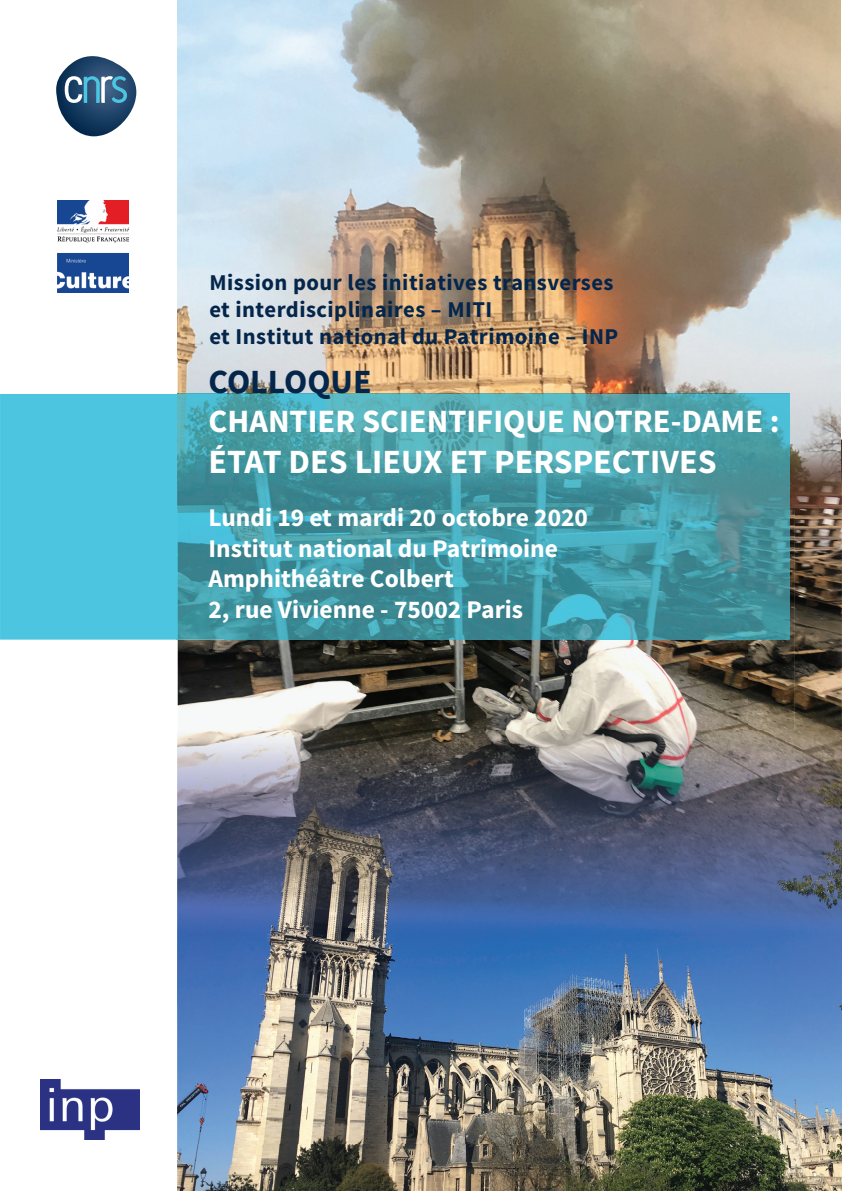
<style>
.page{position:relative;width:842px;height:1191px;background:#fff}
.page>*{position:absolute;margin:0;border:0;box-sizing:border-box;transform-origin:0 0}
.t1{font:700 34px "Source Sans Pro";color:#fff}
.t2{font:700 34px "Source Sans Pro";color:#04264b}
.t3{font:700 32.6px "Source Sans Pro";color:#fff}
.t4{font:700 25.4px/30.6px "Source Sans Pro";color:#fff}
.t5{font:700 22.6px/27.2px "Source Sans Pro";letter-spacing:.02em;color:#04264b}
</style>
<div class="page">
<img style="left:178px;top:1004px;width:664px;height:187px">
<img style="left:795px;top:439px;width:47px;height:292px">
<img style="left:747px;top:509px;width:48px;height:222px">
<img style="left:178px;top:639px;width:189px;height:92px">
<img style="left:367px;top:639px;width:380px;height:92px">
<img style="left:178px;top:731px;width:664px;height:273px">
<img style="left:178px;top:0;width:663px;height:439px">
<img style="left:790px;top:439px;width:51px;height:70px">
<svg style="left:56px;top:56px;width:80px;height:80px"></svg>
<div style="left:0;top:394px;width:178px;height:245px;background:#4cc6e0"></div>
<img style="left:178px;top:394px;width:612px;height:115px">
<hr style="left:176px;top:395px;width:2px;height:244px;background:#4cc6e0">
<img style="left:178px;top:439px;width:47px;height:200px">
<img style="left:224px;top:509px;width:566px;height:130px">
<img style="left:57px;top:200px;width:72px;height:93px">
<img style="left:40px;top:1079px;width:99px;height:60px">
<p class="t5" style="left:209px;top:269px;width:410px">Mission pour les initiatives transverses et interdisciplinaires – MITI<br>et Institut national du Patrimoine – INP</p>
<h1 class="t2" style="left:208px;top:360px;width:165px">COLLOQUE</h1>
<p class="t3" style="left:208px;top:401px;width:573px">CHANTIER SCIENTIFIQUE NOTRE-DAME :</p>
<h1 class="t1" style="left:208px;top:440px;width:510px">ÉTAT DES LIEUX ET PERSPECTIVES</h1>
<p class="t4" style="left:208px;top:503px;width:381px">Lundi 19 et mardi 20 octobre 2020<br>Institut national du Patrimoine<br>Amphithéâtre Colbert<br>2, rue Vivienne - 75002 Paris</p>
</div>
